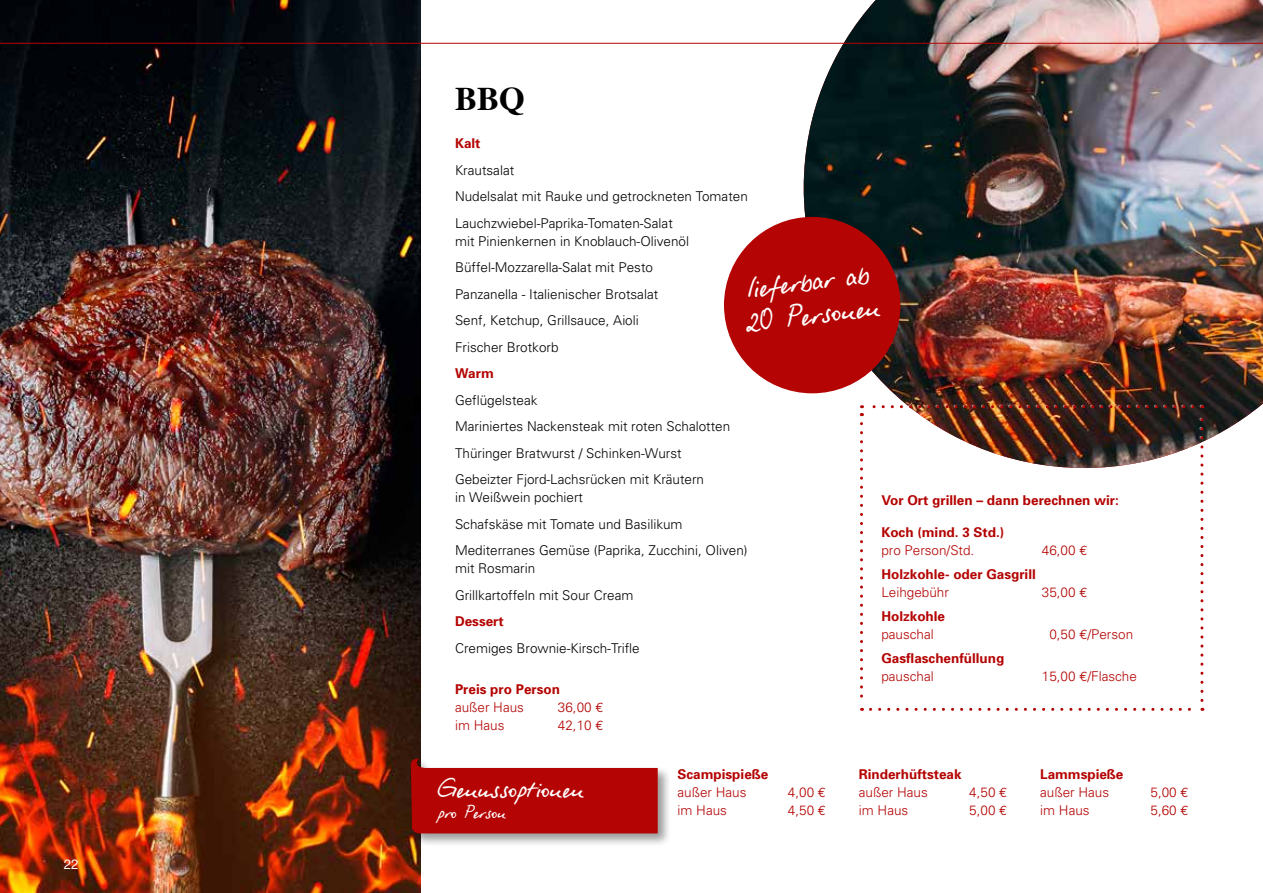
<style>
.page{position:relative;width:1263px;height:893px;background:#fff}
.page>*{position:absolute;margin:0;border:0;box-sizing:border-box;transform-origin:0 0}
.t1{font:700 33px "Times";color:#000}
.t2{font:32.55px/33.6px "Ugri";color:#fff}
.t3{font:28.5px "Ugri";color:#fff}
.t4{font:19.5px "Ugri";color:#fff}
.t5{font:300 13.5px/26.5px "Univers";color:#000}
.t6{font:300 13.5px "Univers";color:#b40403}
.t7{font:700 13.5px "Univers";color:#b40403}
.t8{font:13.5px "Helvetica Neue";color:#fff}
.s1{font-family:"Euro Mono";font-weight:400}
</style>
<div class="page">
<img style="left:0;top:0;width:421px;height:893px">
<img style="left:804px;top:0;width:458px;height:466px">
<svg style="left:859px;top:405px;width:344px;height:306px"></svg>
<hr style="left:1262px;top:0;width:1px;height:893px;background:#b40403">
<hr style="left:0;top:43px;width:1263px;height:1px;background:#b40403">
<div style="left:724px;top:217px;width:176px;height:176px;background:#b40403;border-radius:50%"></div>
<div style="left:408px;top:757px;width:264px;height:91px;background:#000;opacity:.4"></div>
<svg style="left:409px;top:759px;width:249px;height:75px;background:#ba2120"></svg>
<p class="t8" style="left:64px;top:856px;width:17px">22</p>
<h1 class="t1" style="left:455px;top:67px;width:71px">BBQ</h1>
<p class="t7" style="left:455px;top:135px;width:27px">Kalt</p>
<p class="t5" style="left:455px;top:156px;width:294px">Krautsalat<br>Nudelsalat mit Rauke und getrockneten Tomaten<br>Lauchzwiebel-Paprika-Tomaten-Salat</p>
<p class="t5" style="left:455px;top:227px;width:236px">mit Pinienkernen in Knoblauch-Olivenöl Büffel-Mozzarella-Salat mit Pesto Panzanella - Italienischer Brotsalat Senf, Ketchup, Grillsauce, Aioli Frischer Brotkorb</p>
<p class="t7" style="left:455px;top:365px;width:40px">Warm</p>
<p class="t5" style="left:455px;top:386px;width:277px">Geflügelsteak<br>Mariniertes Nackensteak mit roten Schalotten Thüringer Bratwurst / Schinken-Wurst Gebeizter Fjord-Lachsrücken mit Kräutern</p>
<p class="t5" style="left:455px;top:484px;width:294px">in Weißwein pochiert<br>Schafskäse mit Tomate und Basilikum<br>Mediterranes Gemüse (Paprika, Zucchini, Oliven)</p>
<p class="t5" style="left:455px;top:555px;width:180px">mit Rosmarin<br>Grillkartoffeln mit Sour Cream</p>
<p class="t7" style="left:455px;top:613px;width:50px">Dessert</p>
<p class="t5" style="left:455px;top:634px;width:186px">Cremiges Brownie-Kirsch-Trifle</p>
<p class="t7" style="left:455px;top:680px;width:107px">Preis pro Person</p>
<p class="t6" style="left:455px;top:699px;width:71px">außer Haus</p>
<p class="t6" style="left:558px;top:699px;width:47px">36,00 <span class="s1">€</span></p>
<p class="t6" style="left:455px;top:717px;width:51px">im Haus</p>
<p class="t6" style="left:558px;top:717px;width:47px">42,10 <span class="s1">€</span></p>
<h2 class="t2" style="left:739px;top:273px;width:137px;rotate:-7deg">lieferbar ab<br>20 Personen</h2>
<p class="t7" style="left:881px;top:492px;width:239px">Vor Ort grillen – dann berechnen wir:</p>
<p class="t7" style="left:881px;top:524px;width:125px">Koch (mind. 3 Std.)</p>
<p class="t6" style="left:881px;top:542px;width:95px">pro Person/Std.</p>
<p class="t6" style="left:1042px;top:542px;width:47px">46,00 <span class="s1">€</span></p>
<p class="t7" style="left:881px;top:566px;width:156px">Holzkohle- oder Gasgrill</p>
<p class="t6" style="left:881px;top:584px;width:69px">Leihgebühr</p>
<p class="t6" style="left:1042px;top:584px;width:47px">35,00 <span class="s1">€</span></p>
<p class="t7" style="left:881px;top:607px;width:65px">Holzkohle</p>
<p class="t6" style="left:881px;top:626px;width:54px">pauschal</p>
<p class="t6" style="left:1049px;top:626px;width:85px">0,50 <span class="s1">€</span>/Person</p>
<p class="t7" style="left:881px;top:649px;width:125px">Gasflaschenfüllung</p>
<p class="t6" style="left:881px;top:668px;width:54px">pauschal</p>
<p class="t6" style="left:1042px;top:668px;width:97px">15,00 <span class="s1">€</span>/Flasche</p>
<h3 class="t3" style="left:438px;top:771px;width:148px">Genussoptionen</h3>
<h3 class="t4" style="left:438px;top:800px;width:70px">pro Person</h3>
<p class="t7" style="left:677px;top:765px;width:92px">Scampispieße</p>
<p class="t6" style="left:677px;top:784px;width:71px">außer Haus</p>
<p class="t6" style="left:788px;top:784px;width:40px">4,00 <span class="s1">€</span></p>
<p class="t6" style="left:677px;top:802px;width:51px">im Haus</p>
<p class="t6" style="left:788px;top:802px;width:40px">4,50 <span class="s1">€</span></p>
<p class="t7" style="left:859px;top:765px;width:104px">Rinderhüftsteak</p>
<p class="t6" style="left:859px;top:784px;width:71px">außer Haus</p>
<p class="t6" style="left:969px;top:784px;width:40px">4,50 <span class="s1">€</span></p>
<p class="t6" style="left:859px;top:802px;width:51px">im Haus</p>
<p class="t6" style="left:969px;top:802px;width:40px">5,00 <span class="s1">€</span></p>
<p class="t7" style="left:1040px;top:765px;width:85px">Lammspieße</p>
<p class="t6" style="left:1040px;top:784px;width:71px">außer Haus</p>
<p class="t6" style="left:1150px;top:784px;width:40px">5,00 <span class="s1">€</span></p>
<p class="t6" style="left:1040px;top:802px;width:51px">im Haus</p>
<p class="t6" style="left:1150px;top:802px;width:40px">5,60 <span class="s1">€</span></p>
</div>
